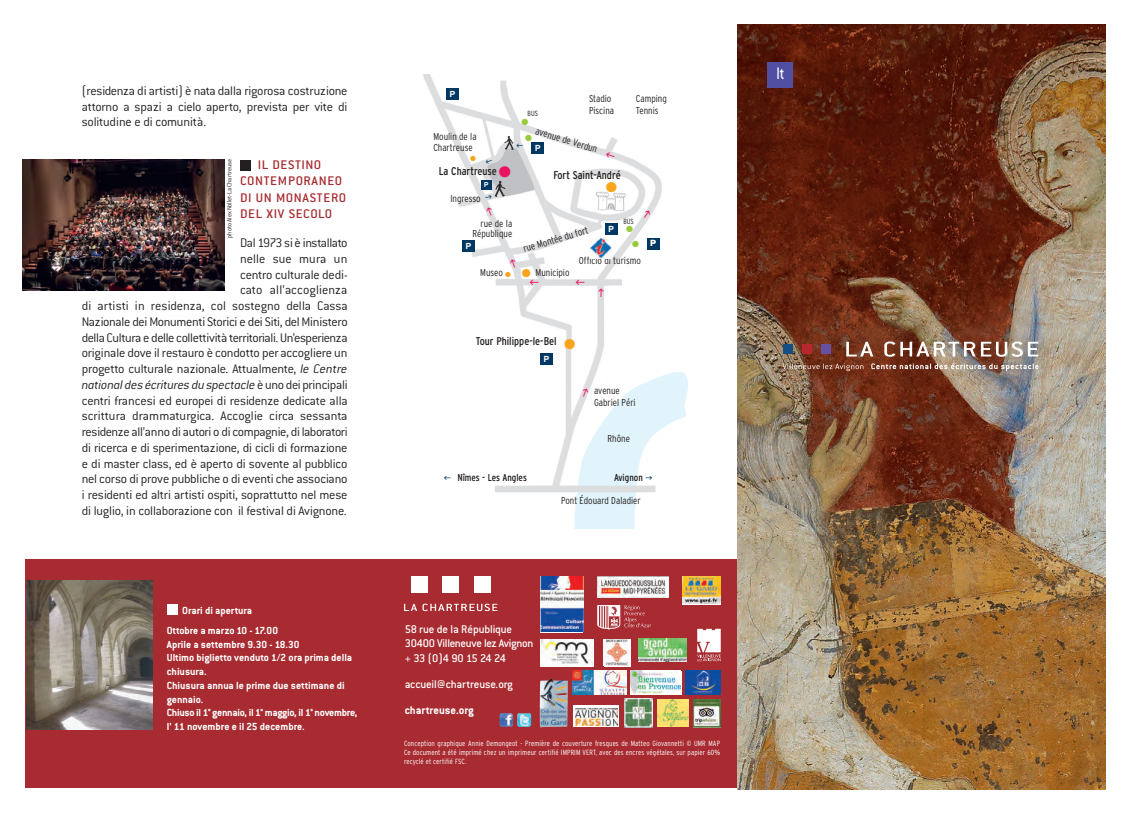
<style>
.page{position:relative;width:1127px;height:815px;background:#fff}
.page>*{position:absolute;margin:0;border:0;box-sizing:border-box;transform-origin:0 0}
.t1{font:500 18.25px "Conduit ITC";color:#fff;scale:.79 1}
.t2{font:15.25px "Zapf Dingbats";color:#ec1163}
.t3{font:14.25px "Zapf Dingbats";color:#f9a51b}
.t4{font:300 13.75px/15.8px "Conduit ITC";letter-spacing:-.015em;color:#231f20;text-align:justify}
.t5{font:500 13.75px/16.2px "Conduit ITC";letter-spacing:.045em;color:#a72b30;scale:1.05 1}
.t6{font:500 12.25px/14.8px "Conduit ITC";letter-spacing:-.015em;color:#fff}
.t7{font:700 12.25px "Conduit ITC";color:#fff}
.t8{font:700 11.25px/13.8px "Conduit ITC";color:#fff}
.t9{font:condensed 11.25px "Interstate";color:#231f20}
.t10{font:300 condensed 10px/12px "Interstate";color:#231f20}
.t11{font:condensed 10px "Interstate";color:#231f20}
.t12{font:700 8.75px "Interstate";color:#fff}
.t13{font:8.75px "Zapf Dingbats";color:#99ca3b}
.t14{font:300 condensed 7.5px/9px "Interstate";letter-spacing:.015em;color:#fff;text-align:justify}
.t15{font:300 condensed 7.5px "Interstate";color:#231f20}
.t16{font:7.25px "Zapf Dingbats";color:#f9a51b}
.t17{font:700 7.12px "Interstate";color:#fff}
.t18{font:300 6.88px "Conduit ITC";letter-spacing:-.015em;color:#231f20}
.s1{font-style:italic}
</style>
<div class="page">
<div style="left:26px;top:560px;width:720px;height:228px;background:#a72b30"></div>
<div style="left:167px;top:604px;width:11px;height:10px;background:#fff"></div>
<img style="left:23px;top:159px;width:201px;height:132px">
<div style="left:240px;top:160px;width:11px;height:11px;background:#231f20"></div>
<img style="left:26px;top:580px;width:126px;height:150px">
<img style="left:737px;top:24px;width:368px;height:766px">
<svg style="left:846px;top:342px;width:27px;height:14px"></svg>
<svg style="left:884px;top:342px;width:91px;height:15px"></svg>
<svg style="left:981px;top:342px;width:57px;height:15px"></svg>
<svg style="left:782px;top:363px;width:81px;height:8px"></svg>
<svg style="left:871px;top:363px;width:167px;height:8px"></svg>
<div style="left:783px;top:344px;width:10px;height:10px;background:#144e82"></div>
<div style="left:802px;top:344px;width:10px;height:10px;background:#b7282e"></div>
<div style="left:821px;top:344px;width:10px;height:10px;background:#6850a1"></div>
<div style="left:767px;top:62px;width:26px;height:25px;background:#504fa1"></div>
<img style="left:423px;top:74px;width:239px;height:412px">
<div style="left:446px;top:88px;width:13px;height:12px;background:#013863"></div>
<div style="left:481px;top:180px;width:10px;height:10px;background:#013863"></div>
<div style="left:462px;top:240px;width:13px;height:12px;background:#013863"></div>
<div style="left:532px;top:142px;width:12px;height:12px;background:#013863"></div>
<div style="left:605px;top:223px;width:13px;height:12px;background:#013863"></div>
<div style="left:647px;top:238px;width:12px;height:12px;background:#013863"></div>
<div style="left:540px;top:353px;width:13px;height:12px;background:#013863"></div>
<div style="left:495px;top:486px;width:160px;height:6px;background:#dcdddf"></div>
<img style="left:589px;top:238px;width:23px;height:20px">
<svg style="left:697px;top:629px;width:24px;height:32px"></svg>
<img style="left:540px;top:577px;width:43px;height:55px">
<img style="left:604px;top:639px;width:26px;height:27px">
<img style="left:686px;top:670px;width:34px;height:24px">
<div style="left:540px;top:639px;width:54px;height:27px;background:#fff"></div>
<img style="left:541px;top:639px;width:52px;height:26px">
<img style="left:540px;top:679px;width:28px;height:48px">
<img style="left:639px;top:639px;width:48px;height:22px">
<svg style="left:598px;top:605px;width:53px;height:24px"></svg>
<svg style="left:682px;top:576px;width:38px;height:29px"></svg>
<img style="left:683px;top:577px;width:37px;height:27px">
<svg style="left:574px;top:706px;width:45px;height:21px"></svg>
<img style="left:576px;top:708px;width:41px;height:17px">
<img style="left:693px;top:699px;width:27px;height:28px">
<img style="left:573px;top:671px;width:53px;height:23px">
<img style="left:598px;top:576px;width:70px;height:21px">
<img style="left:625px;top:699px;width:28px;height:28px">
<img style="left:658px;top:699px;width:30px;height:28px">
<svg style="left:404px;top:604px;width:93px;height:7px"></svg>
<div style="left:411px;top:576px;width:16px;height:16px;background:#fff"></div>
<div style="left:443px;top:576px;width:16px;height:16px;background:#fff"></div>
<div style="left:474px;top:576px;width:17px;height:16px;background:#fff"></div>
<img style="left:517px;top:713px;width:14px;height:14px">
<div style="left:498px;top:713px;width:17px;height:14px;background:#a32e37"></div>
<img style="left:499px;top:713px;width:14px;height:14px">
<svg style="left:680px;top:671px;width:2px;height:23px"></svg>
<img style="left:630px;top:671px;width:50px;height:23px">
<img style="left:492px;top:181px;width:15px;height:16px">
<svg style="left:444px;top:476px;width:7px;height:4px"></svg>
<svg style="left:599px;top:288px;width:5px;height:9px"></svg>
<svg style="left:486px;top:206px;width:7px;height:10px"></svg>
<svg style="left:576px;top:280px;width:8px;height:5px"></svg>
<svg style="left:606px;top:151px;width:9px;height:8px"></svg>
<svg style="left:485px;top:194px;width:7px;height:5px"></svg>
<svg style="left:574px;top:371px;width:114px;height:158px"></svg>
<svg style="left:642px;top:210px;width:9px;height:10px"></svg>
<svg style="left:485px;top:159px;width:8px;height:5px"></svg>
<svg style="left:505px;top:259px;width:33px;height:26px"></svg>
<svg style="left:503px;top:119px;width:29px;height:30px"></svg>
<p class="t4" style="left:82px;top:84px;width:267px">(residenza di artisti) è nata dalla rigorosa costruzione attorno a spazi a cielo aperto, prevista per vite di solitudine e di comunità.</p>
<p class="t18" style="left:227px;top:238px;width:80px;rotate:-90deg">photo Alex Nollet-La Chartreuse</p>
<p class="t5" style="left:240px;top:158px;width:103px;text-indent:18px">IL DESTINO<br>CONTEMPORANEO<br>DI UN MONASTERO<br>DEL XIV SECOLO</p>
<p class="t4" style="left:82px;top:237px;width:267px;text-align:right">Dal 1973 si è installato<br>nelle sue mura un<br>centro culturale dedi-<br>cato all’accoglienza<br>di artisti in residenza, col sostegno della Cassa Nazionale dei Monumenti Storici e dei Siti, del Ministero della Cultura e delle collettività territoriali. Un’esperienza originale dove il restauro è condotto per accogliere un progetto culturale nazionale. Attualmente, <span class="s1">le Centre national des écritures du spectacle</span> è uno dei principali centri francesi ed europei di residenze dedicate alla scrittura drammaturgica. Accoglie circa sessanta residenze all’anno di autori o di compagnie, di laboratori di ricerca e di sperimentazione, di cicli di formazione e di master class, ed è aperto di sovente al pubblico nel corso di prove pubbliche o di eventi che associano i residenti ed altri artisti ospiti, soprattutto nel mese di luglio, in collaborazione con il festival di Avignone.</p>
<p class="t8" style="left:167px;top:602px;width:113px;line-height:20px;text-indent:15px">Orari di apertura<br>Ottobre a marzo 10 - 17.00</p>
<p class="t8" style="left:167px;top:638px;width:192px">Aprile a settembre 9.30 - 18.30<br>Ultimo biglietto venduto 1/2 ora prima della chiusura.<br>Chiusura annua le prime due settimane di gennaio.<br>Chiuso il 1° gennaio, il 1° maggio, il 1° novembre, l’ 11 novembre e il 25 decembre.</p>
<p class="t12" style="left:450px;top:89px;width:7px">P</p>
<p class="t15" style="left:528px;top:109px;width:12px">BUS</p>
<p class="t10" style="left:589px;top:92px;width:27px">Stadio<br>Piscina</p>
<p class="t10" style="left:636px;top:92px;width:32px">Camping<br>Tennis</p>
<p class="t10" style="left:433px;top:131px;width:45px;line-height:11.2px">Moulin de la<br>Chartreuse</p>
<p class="t16" style="left:470px;top:154px;width:7px">●</p>
<p class="t10" style="left:538px;top:125px;width:66px;rotate:17deg">avenue de Verdun</p>
<p class="t12" style="left:535px;top:143px;width:7px">P</p>
<p class="t2" style="left:499px;top:163px;width:14px">●</p>
<p class="t9" style="left:439px;top:165px;width:60px">La Chartreuse</p>
<p class="t9" style="left:553px;top:168px;width:69px">Fort Saint-André</p>
<p class="t17" style="left:484px;top:181px;width:6px">P</p>
<p class="t3" style="left:606px;top:178px;width:13px">●</p>
<p class="t10" style="left:450px;top:192px;width:32px">Ingresso</p>
<p class="t10" style="left:472px;top:219px;width:41px;line-height:10px;text-align:right">rue de la<br>République</p>
<p class="t10" style="left:522px;top:243px;width:69px;rotate:-17deg">rue Montée du fort</p>
<p class="t12" style="left:465px;top:241px;width:7px">P</p>
<p class="t12" style="left:608px;top:223px;width:7px">P</p>
<p class="t15" style="left:623px;top:217px;width:12px">BUS</p>
<p class="t13" style="left:626px;top:224px;width:8px">●</p>
<p class="t13" style="left:632px;top:239px;width:8px">●</p>
<p class="t10" style="left:480px;top:266px;width:24px">Museo</p>
<p class="t10" style="left:535px;top:266px;width:36px">Municipio</p>
<p class="t10" style="left:579px;top:255px;width:63px">Officio di turismo</p>
<p class="t12" style="left:650px;top:238px;width:7px">P</p>
<p class="t9" style="left:476px;top:334px;width:82px">Tour Philippe-le-Bel</p>
<p class="t12" style="left:544px;top:354px;width:7px">P</p>
<p class="t3" style="left:564px;top:336px;width:13px">●</p>
<p class="t11" style="left:457px;top:472px;width:71px">Nîmes - Les Angles</p>
<p class="t10" style="left:594px;top:384px;width:43px">avenue<br>Gabriel Péri</p>
<p class="t10" style="left:608px;top:433px;width:24px">Rhône</p>
<p class="t11" style="left:614px;top:472px;width:30px">Avignon</p>
<p class="t10" style="left:561px;top:494px;width:81px">Pont Édouard Daladier</p>
<p class="t6" style="left:405px;top:623px;width:130px">58 rue de la République<br>30400 Villeneuve lez Avignon + 33 (0)4 90 15 24 24</p>
<p class="t6" style="left:405px;top:678px;width:110px">accueil@chartreuse.org</p>
<p class="t7" style="left:405px;top:706px;width:71px">chartreuse.org</p>
<p class="t14" style="left:404px;top:739px;width:318px">Conception graphique Annie Demongeot - Première de couverture fresques de Matteo Giovannetti © UMR MAP Ce document a été imprimé chez un imprimeur certifié IMPRIM VERT, avec des encres végétales, sur papier 60% recyclé et certifié FSC.</p>
<h1 class="t1" style="left:776px;top:68px;width:11px">It</h1>
</div>
